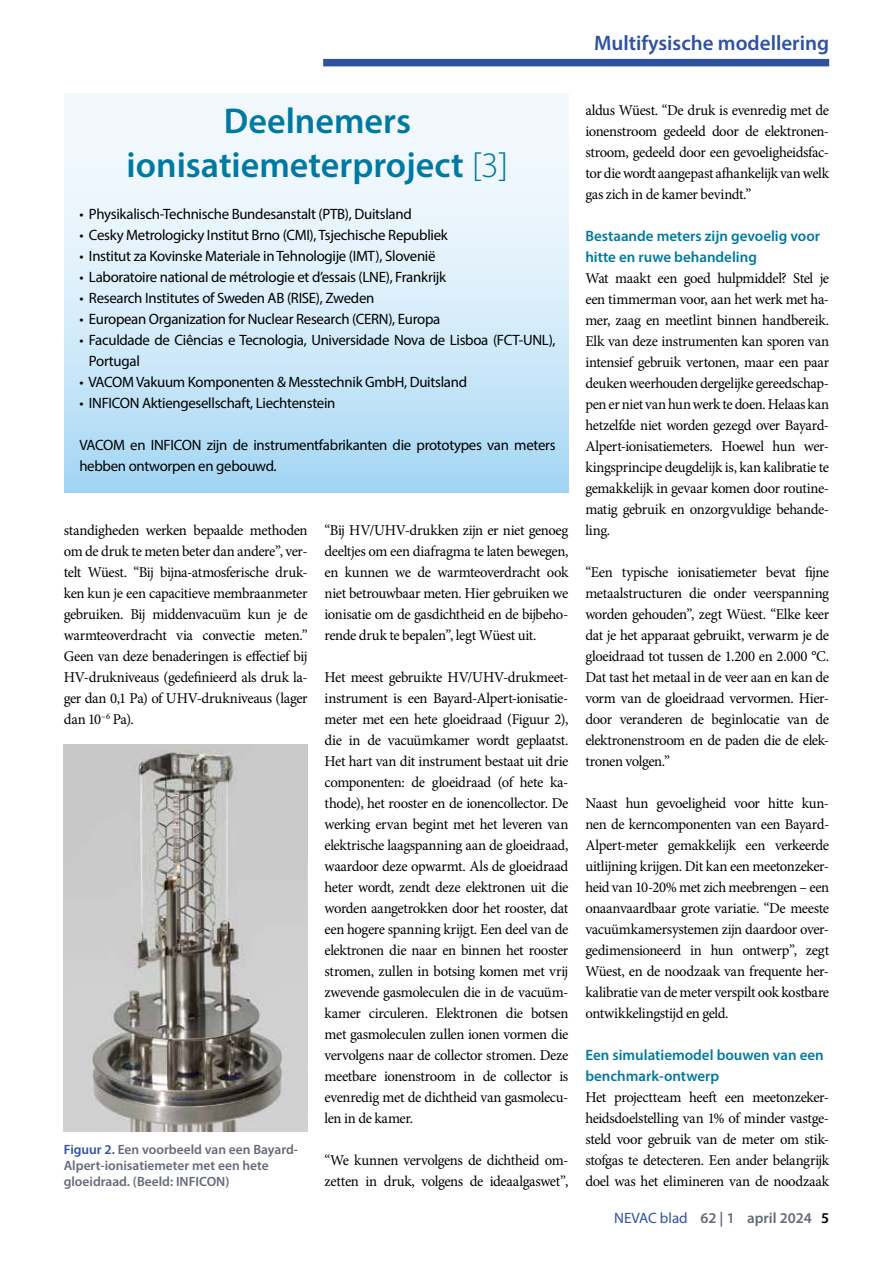
<style>
.page{position:relative;width:893px;height:1263px;background:#fff}
.page>*{position:absolute;margin:0;border:0;box-sizing:border-box;transform-origin:0 0}
.t1{font:600 36px/43.2px "Myriad Pro";color:#0079a1;text-align:center}
.t2{font:600 21px "Myriad Pro";color:#2f52a0}
.t3{font:15px/21px "Minion Pro";letter-spacing:-.03em;color:#000;text-align:justify}
.t4{font:15px/21px "Myriad Pro";letter-spacing:-.02em;color:#000}
.t5{font:600 15px/21px "Myriad Pro";color:#0079a1}
.t6{font:600 15px "Myriad Pro";color:#656a7a}
.t7{font:600 13.5px/16.2px "Myriad Pro";color:#656a7a}
.s1{font-weight:300}
.s2{color:#2f52a0}
.s3{font-weight:400;color:#2f52a0}
.s4{color:#000}
</style>
<div class="page">
<div style="left:64px;top:94px;width:504px;height:399px;background:linear-gradient(to bottom,#fff,#acdaf5)"></div>
<div style="left:323px;top:59px;width:506px;height:7px;background:#2f52a0"></div>
<img style="left:64px;top:745px;width:244px;height:387px">
<h2 class="t2" style="left:594px;top:30px;width:237px">Multifysische modellering</h2>
<h1 class="t1" style="left:127px;top:99px;width:383px">Deelnemers ionisatiemeterproject <span class="s1">[3]</span></h1>
<p class="t4" style="left:79px;top:203px;width:334px">• Physikalisch-Technische Bundesanstalt (PTB), Duitsland</p>
<p class="t4" style="left:79px;top:224px;width:370px">• Cesky Metrologicky Institut Brno (CMI), Tsjechische Republiek</p>
<p class="t4" style="left:79px;top:245px;width:358px">• Institut za Kovinske Materiale in Tehnologije (IMT), Slovenië</p>
<p class="t4" style="left:79px;top:266px;width:368px">• Laboratoire national de métrologie et d’essais (LNE), Frankrijk</p>
<p class="t4" style="left:79px;top:287px;width:296px">• Research Institutes of Sweden AB (RISE), Zweden</p>
<p class="t4" style="left:79px;top:308px;width:362px">• European Organization for Nuclear Research (CERN), Europa</p>
<p class="t4" style="left:89px;top:329px;width:468px;text-indent:-10px">• Faculdade de Ciências e Tecnologia, Universidade Nova de Lisboa (FCT-UNL),<br>Portugal</p>
<p class="t4" style="left:79px;top:371px;width:389px">• VACOM Vakuum Komponenten &amp; Messtechnik GmbH, Duitsland</p>
<p class="t4" style="left:79px;top:392px;width:258px">• INFICON Aktiengesellschaft, Liechtenstein</p>
<p class="t4" style="left:79px;top:434px;width:478px">VACOM en INFICON zijn de instrumentfabrikanten die prototypes van meters hebben ontworpen en gebouwd.</p>
<p class="t3" style="left:64px;top:519px;width:245px">standigheden werken bepaalde methoden om de druk te meten beter dan andere”, ver&shy;telt Wüest. “Bij bijna-atmosferische druk&shy;ken kun je een capacitieve membraanmeter gebruiken. Bij middenvacuüm kun je de warmteoverdracht via convectie meten.” Geen van deze benaderingen is effectief bij HV-drukniveaus (gedefinieerd als druk la&shy;ger dan 0,1 Pa) of UHV-drukniveaus (lager dan 10<sup>–6</sup> Pa).</p>
<p class="t3" style="left:325px;top:519px;width:245px">“Bij HV/UHV-drukken zijn er niet genoeg deeltjes om een diafragma te laten bewegen, en kunnen we de warmteoverdracht ook niet betrouwbaar meten. Hier gebruiken we ionisatie om de gasdichtheid en de bijbeho&shy;rende druk te bepalen”, legt Wüest uit.</p>
<p class="t3" style="left:325px;top:666px;width:245px">Het meest gebruikte HV/UHV-drukmeet&shy;instrument is een Bayard-Alpert-ionisatie&shy;meter met een hete gloeidraad (Figuur 2), die in de vacuümkamer wordt geplaatst.<br>Het hart van dit instrument bestaat uit drie componenten: de gloeidraad (of hete ka&shy;thode), het rooster en de ionencollector. De werking ervan begint met het leveren van elektrische laagspanning aan de gloeidraad, waardoor deze opwarmt. Als de gloeidraad heter wordt, zendt deze elektronen uit die worden aangetrokken door het rooster, dat een hogere spanning krijgt. Een deel van de elektronen die naar en binnen het rooster stromen, zullen in botsing komen met vrij zwevende gasmoleculen die in de vacuüm&shy;kamer circuleren. Elektronen die botsen met gasmoleculen zullen ionen vormen die vervolgens naar de collector stromen. Deze meetbare ionenstroom in de collector is evenredig met de dichtheid van gasmolecu&shy;len in de kamer.</p>
<p class="t3" style="left:325px;top:1149px;width:245px">“We kunnen vervolgens de dichtheid om&shy;zetten in druk, volgens de ideaalgaswet”,</p>
<p class="t7" style="left:64px;top:1141px;width:236px"><span class="s2">Figuur 2.</span> Een voorbeeld van een Bayard-<br>Alpert-ionisatiemeter met een hete gloeidraad. (Beeld: INFICON)</p>
<p class="t3" style="left:585px;top:99px;width:245px">aldus Wüest. “De druk is evenredig met de ionenstroom gedeeld door de elektronen&shy;stroom, gedeeld door een gevoeligheidsfac&shy;tor die wordt aangepast afhankelijk van welk gas zich in de kamer bevindt.”</p>
<p class="t5" style="left:585px;top:225px;width:236px">Bestaande meters zijn gevoelig voor hitte en ruwe behandeling</p>
<p class="t3" style="left:585px;top:267px;width:245px">Wat maakt een goed hulpmiddel? Stel je een timmerman voor, aan het werk met ha&shy;mer, zaag en meetlint binnen handbereik.<br>Elk van deze instrumenten kan sporen van intensief gebruik vertonen, maar een paar deuken weerhouden dergelijke gereedschap&shy;pen er niet van hun werk te doen. Helaas kan hetzelfde niet worden gezegd over Bayard-Alpert-ionisatiemeters. Hoewel hun wer&shy;kingsprincipe deugdelijk is, kan kalibratie te gemakkelijk in gevaar komen door routine&shy;matig gebruik en onzorgvuldige behande&shy;ling.</p>
<p class="t3" style="left:585px;top:561px;width:245px">“Een typische ionisatiemeter bevat fijne metaalstructuren die onder veerspanning worden gehouden”, zegt Wüest. “Elke keer dat je het apparaat gebruikt, verwarm je de gloeidraad tot tussen de 1.200 en 2.000 °C.<br>Dat tast het metaal in de veer aan en kan de vorm van de gloeidraad vervormen. Hier&shy;door veranderen de beginlocatie van de elektronenstroom en de paden die de elek&shy;tronen volgen.”</p>
<p class="t3" style="left:585px;top:792px;width:245px">Naast hun gevoeligheid voor hitte kun&shy;nen de kerncomponenten van een Bayard-Alpert-meter gemakkelijk een verkeerde uitlijning krijgen. Dit kan een meetonzeker&shy;heid van 10-20% met zich meebrengen – een onaanvaardbaar grote variatie. “De meeste vacuümkamersystemen zijn daardoor over&shy;gedimensioneerd in hun ontwerp”, zegt Wüest, en de noodzaak van frequente her&shy;kalibratie van de meter verspilt ook kostbare ontwikkelingstijd en geld.</p>
<p class="t5" style="left:585px;top:1044px;width:240px">Een simulatiemodel bouwen van een benchmark-ontwerp</p>
<p class="t3" style="left:585px;top:1086px;width:245px">Het projectteam heeft een meetonzeker&shy;heidsdoelstelling van 1% of minder vastge&shy;steld voor gebruik van de meter om stik&shy;stofgas te detecteren. Een ander belangrijk doel was het elimineren van de noodzaak</p>
<p class="t6" style="left:614px;top:1208px;width:216px"><span class="s3">NEVAC blad</span> 62 | 1 april 2024 <span class="s4">5</span></p>
</div>
